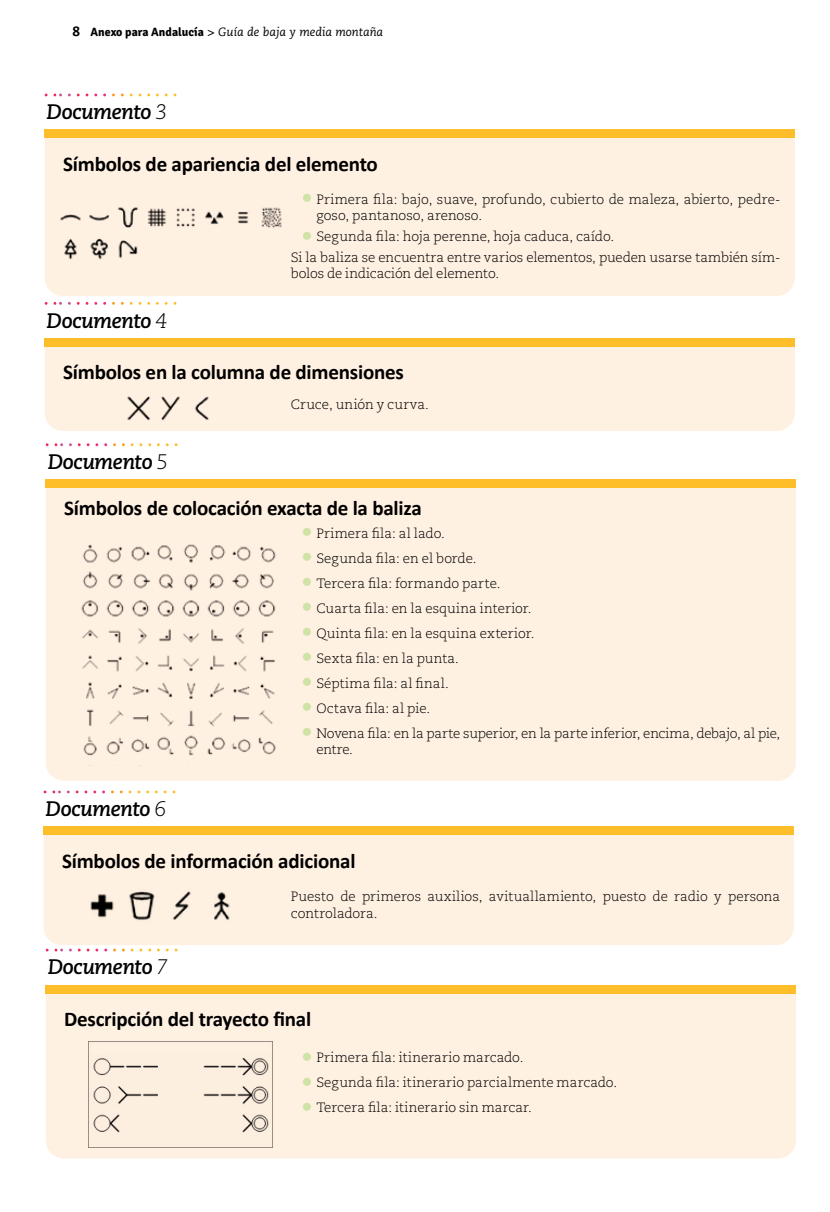
<style>
.page{position:relative;width:830px;height:1212px;background:#fff}
.page>*{position:absolute;margin:0;border:0;box-sizing:border-box;transform-origin:0 0}
.t1{font:700 21px "Calibri";letter-spacing:-.01em;color:#000}
.t2{font:italic 700 21px "Caecilia LT Std";letter-spacing:-.02em;color:#000}
.t3{font:300 13.5px/16.5px "Caecilia LT Std";letter-spacing:-.005em;color:#000}
.t4{font:italic 12px "Caecilia LT Std";color:#000}
.s1{font-family:"Calibri";font-weight:700;font-style:normal;font-size:15px}
.s2{font-family:"Signika";font-weight:700;font-style:normal}
.s3{font-weight:700;font-style:normal}
.s4{font-weight:300}
.s5{font-family:"Calibri";font-weight:700;font-size:22.5px;color:#cee3a5}
</style>
<div class="page">
<svg style="left:77px;top:93px;width:11px;height:3px"></svg>
<svg style="left:121px;top:93px;width:20px;height:3px"></svg>
<svg style="left:44px;top:93px;width:18px;height:3px"></svg>
<svg style="left:156px;top:93px;width:20px;height:3px"></svg>
<div style="left:45px;top:138px;width:749px;height:158px;background:#fff1e2"></div>
<div style="left:45px;top:130px;width:749px;height:8px;background:#febe2a"></div>
<svg style="left:77px;top:302px;width:11px;height:3px"></svg>
<svg style="left:121px;top:302px;width:20px;height:3px"></svg>
<svg style="left:44px;top:302px;width:18px;height:3px"></svg>
<svg style="left:156px;top:302px;width:20px;height:3px"></svg>
<div style="left:45px;top:347px;width:749px;height:84px;background:#fff1e2"></div>
<div style="left:45px;top:338px;width:749px;height:9px;background:#febe2a"></div>
<svg style="left:122px;top:443px;width:20px;height:3px"></svg>
<svg style="left:46px;top:443px;width:17px;height:3px"></svg>
<svg style="left:78px;top:443px;width:20px;height:3px"></svg>
<svg style="left:157px;top:443px;width:20px;height:3px"></svg>
<div style="left:46px;top:488px;width:749px;height:293px;background:#fff1e2"></div>
<div style="left:46px;top:479px;width:749px;height:9px;background:#febe2a"></div>
<svg style="left:67px;top:790px;width:20px;height:3px"></svg>
<svg style="left:120px;top:790px;width:20px;height:3px"></svg>
<svg style="left:43px;top:790px;width:18px;height:3px"></svg>
<svg style="left:155px;top:790px;width:20px;height:3px"></svg>
<div style="left:44px;top:835px;width:749px;height:110px;background:#fff1e2"></div>
<div style="left:44px;top:827px;width:749px;height:8px;background:#febe2a"></div>
<svg style="left:122px;top:948px;width:20px;height:3px"></svg>
<svg style="left:46px;top:948px;width:17px;height:3px"></svg>
<svg style="left:78px;top:948px;width:20px;height:3px"></svg>
<svg style="left:157px;top:948px;width:20px;height:3px"></svg>
<div style="left:46px;top:993px;width:749px;height:165px;background:#fff1e2"></div>
<div style="left:46px;top:985px;width:749px;height:8px;background:#febe2a"></div>
<img style="left:45px;top:185px;width:257px;height:94px">
<img style="left:95px;top:386px;width:143px;height:43px">
<img style="left:88px;top:1042px;width:184px;height:105px">
<img style="left:72px;top:880px;width:193px;height:52px">
<img style="left:75px;top:528px;width:210px;height:237px">
<p class="t4" style="left:72px;top:25px;width:312px"><span class="s1">8</span> <span class="s2">Anexo para Andalucía</span> <span class="s3">&gt;</span> Guía de baja y media montaña</p>
<h1 class="t2" style="left:47px;top:100px;width:122px">Documento <span class="s4">3</span></h1>
<h1 class="t1" style="left:63px;top:149px;width:316px">Símbolos de apariencia del elemento</h1>
<p class="t3" style="left:316px;top:191px;width:465px;text-indent:-15px"><span class="s5">•</span> Primera fila: bajo, suave, profundo, cubierto de maleza, abierto, pedre&shy;goso, pantanoso, arenoso.</p>
<p class="t3" style="left:291px;top:226px;width:490px;line-height:20.7px;text-indent:11px"><span class="s5">•</span> Segunda fila: hoja perenne, hoja caduca, caído.<br>Si la baliza se encuentra entre varios elementos, pueden usarse también sím-</p>
<p class="t3" style="left:291px;top:266px;width:210px">bolos de indicación del elemento.</p>
<h1 class="t2" style="left:47px;top:308px;width:122px">Documento <span class="s4">4</span></h1>
<h1 class="t1" style="left:63px;top:357px;width:342px">Símbolos en la columna de dimensiones</h1>
<p class="t3" style="left:291px;top:396px;width:139px">Cruce, unión y curva.</p>
<h1 class="t2" style="left:48px;top:449px;width:122px">Documento <span class="s4">5</span></h1>
<h1 class="t1" style="left:64px;top:493px;width:359px">Símbolos de colocación exacta de la baliza</h1>
<p class="t3" style="left:301px;top:525px;width:145px"><span class="s5">•</span> Primera fila: al lado.</p>
<p class="t3" style="left:301px;top:550px;width:176px"><span class="s5">•</span> Segunda fila: en el borde.</p>
<p class="t3" style="left:301px;top:575px;width:200px"><span class="s5">•</span> Tercera fila: formando parte.</p>
<p class="t3" style="left:301px;top:600px;width:231px"><span class="s5">•</span> Cuarta fila: en la esquina interior.</p>
<p class="t3" style="left:301px;top:625px;width:234px"><span class="s5">•</span> Quinta fila: en la esquina exterior.</p>
<p class="t3" style="left:301px;top:650px;width:159px"><span class="s5">•</span> Sexta fila: en la punta.</p>
<p class="t3" style="left:301px;top:675px;width:149px"><span class="s5">•</span> Séptima fila: al final.</p>
<p class="t3" style="left:301px;top:700px;width:130px"><span class="s5">•</span> Octava fila: al pie.</p>
<p class="t3" style="left:316px;top:725px;width:465px;text-indent:-15px"><span class="s5">•</span> Novena fila: en la parte superior, en la parte inferior, encima, debajo, al pie, entre.</p>
<h1 class="t2" style="left:46px;top:797px;width:122px">Documento <span class="s4">6</span></h1>
<h1 class="t1" style="left:62px;top:846px;width:295px">Símbolos de información adicional</h1>
<p class="t3" style="left:291px;top:889px;width:490px">Puesto de primeros auxilios, avituallamiento, puesto de radio y persona controladora.</p>
<h1 class="t2" style="left:48px;top:955px;width:122px">Documento <span class="s4">7</span></h1>
<h1 class="t1" style="left:64px;top:1004px;width:248px">Descripción del trayecto final</h1>
<p class="t3" style="left:301px;top:1049px;width:223px"><span class="s5">•</span> Primera fila: itinerario marcado.</p>
<p class="t3" style="left:301px;top:1074px;width:317px"><span class="s5">•</span> Segunda fila: itinerario parcialmente marcado.</p>
<p class="t3" style="left:301px;top:1099px;width:232px"><span class="s5">•</span> Tercera fila: itinerario sin marcar.</p>
</div>
